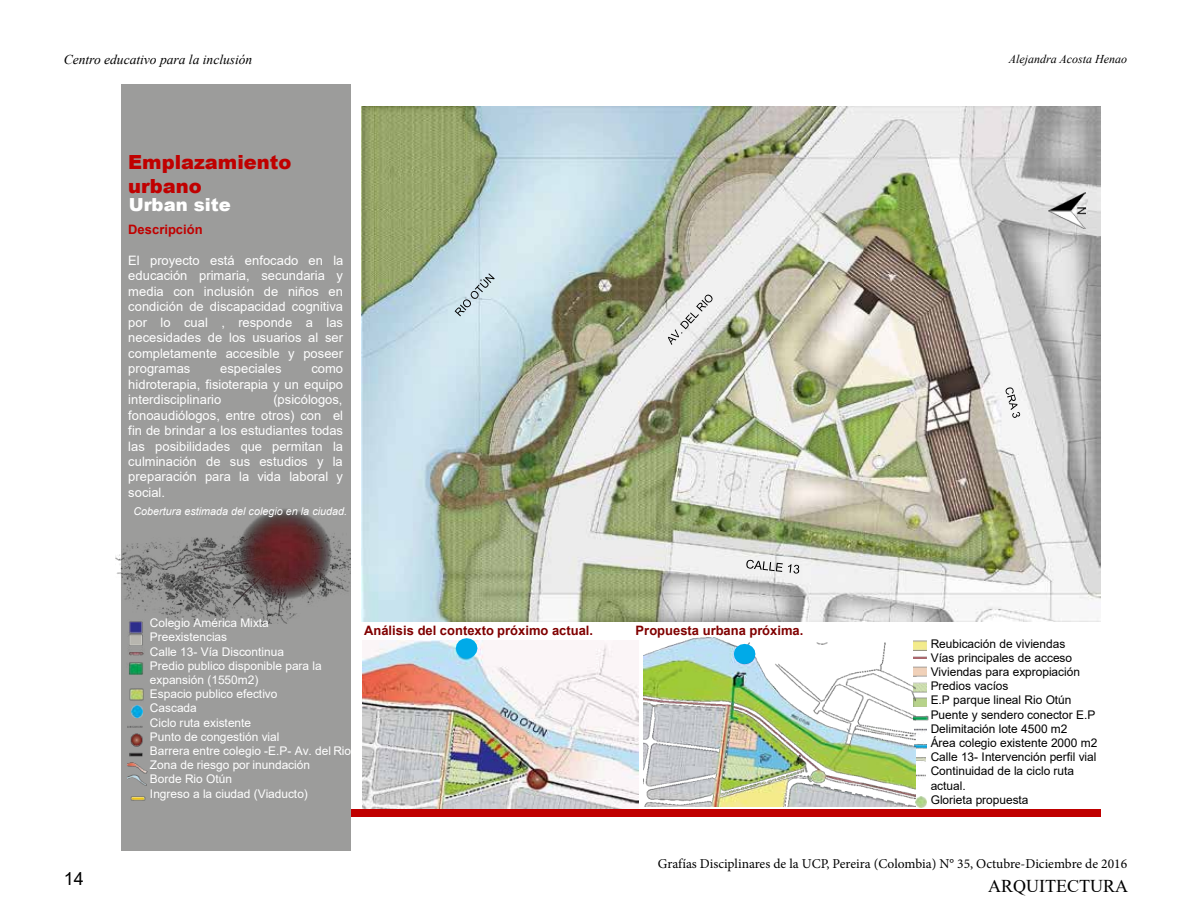
<style>
.page{position:relative;width:1191px;height:915px;background:#fff}
.page>*{position:absolute;margin:0;border:0;box-sizing:border-box;transform-origin:0 0}
.t1{font:900 19.5px/23.4px "Arial";color:#c00000}
.t2{font:18px "Times New Roman";color:#000}
.t3{font:900 18px "Arial";color:#fff}
.t4{font:18px "Arial";color:#000}
.t5{font:13.5px "Minion Pro";color:#000}
.t6{font:italic 13.5px "Times New Roman";color:#000}
.t7{font:12.9px/15.5px "Arial";color:#fff;text-align:justify}
.t8{font:700 12.9px "Arial";color:#800000}
.t9{font:700 12.9px "Arial";color:#c00000}
.t10{font:italic 12px "Times New Roman";color:#000}
.t11{font:11.85px/14.2px "Arial";color:#fff}
.t12{font:11.85px/14.2px "Arial";color:#000}
.t13{font:italic 10.8px "Arial";color:#fff}
</style>
<div class="page">
<div style="left:351px;top:809px;width:749px;height:7px;background:#c00000"></div>
<svg style="left:915px;top:796px;width:11px;height:11px"></svg>
<img style="left:915px;top:728px;width:11px;height:21px">
<img style="left:915px;top:640px;width:11px;height:66px">
<img style="left:915px;top:715px;width:13px;height:6px">
<img style="left:915px;top:757px;width:11px;height:22px">
<img style="left:643px;top:637px;width:272px;height:169px">
<svg style="left:734px;top:643px;width:21px;height:20px"></svg>
<img style="left:363px;top:640px;width:275px;height:168px">
<svg style="left:456px;top:638px;width:21px;height:20px"></svg>
<div style="left:121px;top:85px;width:230px;height:765px;background:#9c9c9b"></div>
<img style="left:129px;top:688px;width:15px;height:13px">
<img style="left:129px;top:623px;width:14px;height:9px">
<img style="left:128px;top:726px;width:20px;height:73px">
<img style="left:129px;top:662px;width:14px;height:12px">
<img style="left:128px;top:632px;width:15px;height:14px">
<img style="left:129px;top:652px;width:15px;height:3px">
<svg style="left:131px;top:705px;width:12px;height:12px"></svg>
<img style="left:116px;top:509px;width:234px;height:114px">
<img style="left:362px;top:107px;width:738px;height:514px">
<img style="left:1048px;top:192px;width:37px;height:36px">
<img style="left:454px;top:273px;width:566px;height:300px">
<p class="t6" style="left:64px;top:50px;width:190px">Centro educativo para la inclusión</p>
<p class="t10" style="left:1008px;top:50px;width:120px">Alejandra Acosta Henao</p>
<h2 class="t4" style="left:64px;top:865px;width:22px">14</h2>
<h1 class="t1" style="left:128px;top:150px;width:165px">Emplazamiento urbano</h1>
<p class="t9" style="left:128px;top:220px;width:76px">Descripción</p>
<p class="t7" style="left:128px;top:252px;width:216px">El proyecto está enfocado en la educación primaria, secundaria y media con inclusión de niños en condición de discapacidad cognitiva por lo cual , responde a las necesidades de los usuarios al ser completamente accesible y poseer programas</p>
<h2 class="t3" style="left:129px;top:191px;width:103px">Urban site</h2>
<p class="t7" style="left:220px;top:360px;width:63px">especiales</p>
<p class="t7" style="left:128px;top:360px;width:216px;text-indent:183px">como hidroterapia, fisioterapia y un equipo interdisciplinario</p>
<p class="t7" style="left:128px;top:391px;width:216px;text-indent:145px">(psicólogos, fonoaudiólogos, entre otros) con el fin de brindar a los estudiantes todas las posibilidades que permitan la culminación de sus estudios y la preparación para la vida laboral y social.</p>
<p class="t13" style="left:133px;top:503px;width:215px">Cobertura estimada del colegio en la ciudad.</p>
<p class="t11" style="left:150px;top:615px;width:203px">Colegio América Mixta<br>Preexistencias<br>Calle 13- Vía Discontinua<br>Predio publico disponible para la expansión (1550m2)<br>Espacio publico efectivo<br>Cascada<br>Ciclo ruta existente<br>Punto de congestión vial<br>Barrera entre colegio -E.P- Av. del Rio<br>Zona de riesgo por inundación<br>Borde Rio Otún<br>Ingreso a la ciudad (Viaducto)</p>
<p class="t8" style="left:364px;top:621px;width:230px">Análisis del contexto próximo actual.</p>
<p class="t8" style="left:635px;top:621px;width:169px">Propuesta urbana próxima.</p>
<p class="t12" style="left:930px;top:636px;width:168px">Reubicación de viviendas<br>Vías principales de acceso<br>Viviendas para expropiación<br>Predios vacíos<br>E.P parque lineal Rio Otún<br>Puente y sendero conector E.P<br>Delimitación lote 4500 m2<br>Área colegio existente 2000 m2<br>Calle 13- Intervención perfil vial<br>Continuidad de la ciclo ruta actual.<br>Glorieta propuesta</p>
<p class="t5" style="left:658px;top:854px;width:471px">Grafías Disciplinares de la UCP, Pereira (Colombia) N° 35, Octubre-Diciembre de 2016</p>
<h2 class="t2" style="left:988px;top:872px;width:141px">ARQUITECTURA</h2>
</div>
